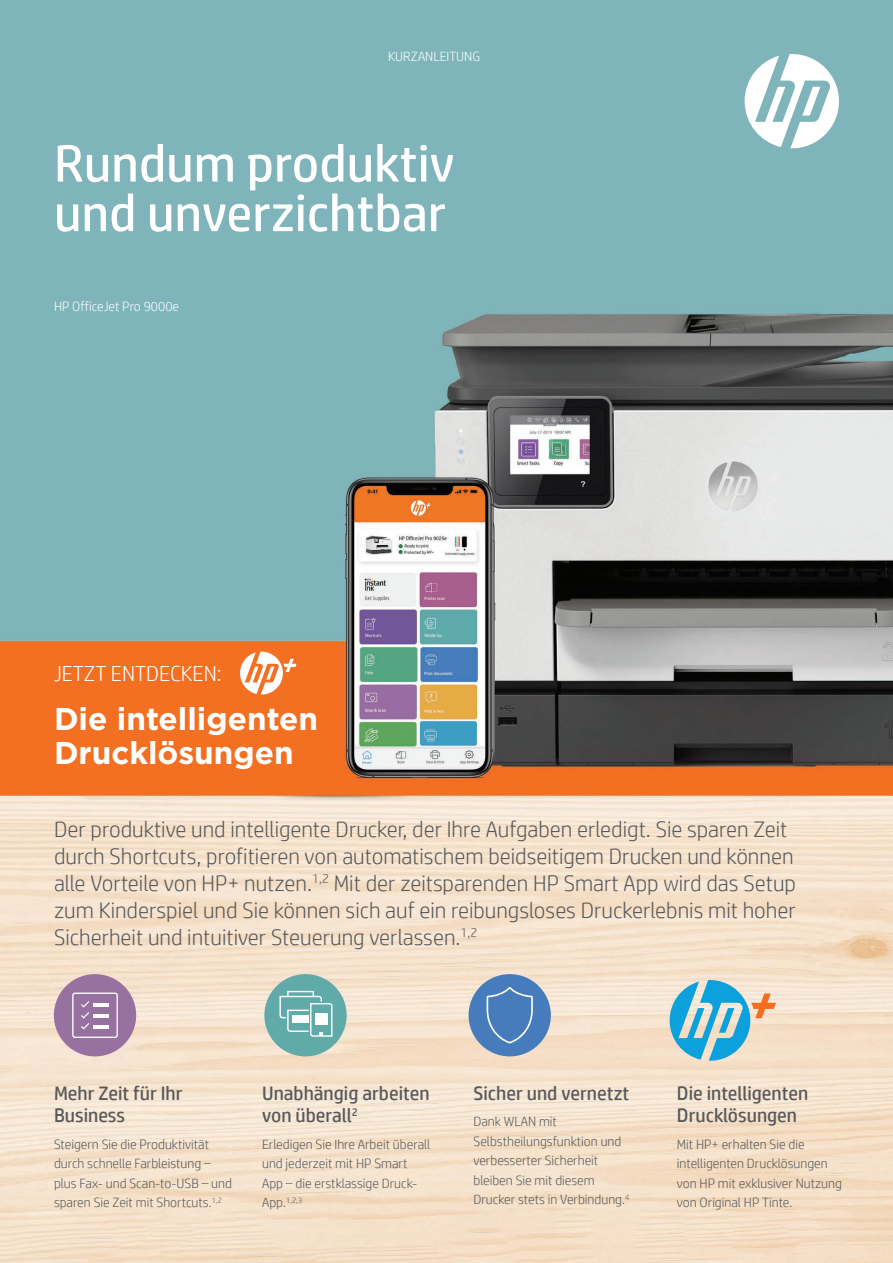
<style>
.page{position:relative;width:893px;height:1263px;background:#fff}
.page>*{position:absolute;margin:0;border:0;box-sizing:border-box;transform-origin:0 0}
.t1{font:52.5px/49.5px "HP Simplified";color:#fff}
.t2{font:700 31.5px/34.5px "Gotham";color:#fff}
.t3{font:300 22.5px/27px "HP Simplified";color:#57585a}
.t4{font:300 21.75px "HP Simplified";color:#fff}
.t5{font:19.5px/22.5px "HP Simplified";color:#57585a}
.t6{font:300 13.5px/19.5px "HP Simplified";color:#57585a}
.t7{font:300 13.5px "HP Simplified";color:#fff}
.t8{font:300 7.8px "HP Simplified";color:#57585a}
.s1{font-size:13.5px}
</style>
<div class="page">
<img style="left:0;top:0;width:893px;height:1263px">
<svg style="left:745px;top:54px;width:94px;height:94px"></svg>
<svg style="left:240px;top:652px;width:57px;height:42px"></svg>
<div style="left:264px;top:974px;width:83px;height:82px;background:#60aaaa;border-radius:50%"></div>
<svg style="left:279px;top:991px;width:53px;height:46px"></svg>
<hr style="left:292px;top:1015px;width:17px;height:3px;background:#fff">
<hr style="left:292px;top:1019px;width:17px;height:3px;background:#fff">
<svg style="left:670px;top:980px;width:106px;height:81px;background:#97c4ce"></svg>
<div style="left:469px;top:974px;width:82px;height:82px;background:#477cbc;border-radius:50%"></div>
<svg style="left:486px;top:987px;width:47px;height:57px"></svg>
<div style="left:54px;top:974px;width:82px;height:82px;background:#9771a0;border-radius:50%"></div>
<svg style="left:72px;top:992px;width:46px;height:46px"></svg>
<p class="t7" style="left:388px;top:47px;width:93px">KURZANLEITUNG</p>
<h1 class="t1" style="left:54px;top:138px;width:402px">Rundum produktiv und unverzichtbar</h1>
<p class="t7" style="left:54px;top:297px;width:127px">HP OfficeJet Pro 9000e</p>
<h3 class="t4" style="left:54px;top:659px;width:169px">JETZT ENTDECKEN:</h3>
<h2 class="t2" style="left:54px;top:701px;width:266px">Die intelligenten<br>Drucklösungen</h2>
<p class="t3" style="left:54px;top:815px;width:744px">Der produktive und intelligente Drucker, der Ihre Aufgaben erledigt. Sie sparen Zeit durch Shortcuts, profitieren von automatischem beidseitigem Drucken und können alle Vorteile von HP+ nutzen.<sup>1,2</sup> Mit der zeitsparenden HP Smart App wird das Setup zum Kinderspiel und Sie können sich auf ein reibungsloses Druckerlebnis mit hoher Sicherheit und intuitiver Steuerung verlassen.<sup>1,2</sup></p>
<h3 class="t5" style="left:54px;top:1082px;width:130px">Mehr Zeit für Ihr<br>Business</h3>
<p class="t6" style="left:54px;top:1134px;width:179px">Steigern Sie die Produktivität durch schnelle Farbleistung – plus Fax- und Scan-to-USB – und sparen Sie Zeit mit Shortcuts.<sup>1,2</sup></p>
<h3 class="t5" style="left:262px;top:1082px;width:169px">Unabhängig arbeiten von überall<sup>2</sup></h3>
<p class="t6" style="left:262px;top:1134px;width:170px">Erledigen Sie Ihre Arbeit überall und jederzeit mit HP Smart<br>App – die erstklassige Druck-</p>
<p class="t8" style="left:262px;top:1195px;width:42px"><span class="s1">App.</span>1,2,3</p>
<h3 class="t5" style="left:473px;top:1082px;width:157px">Sicher und vernetzt</h3>
<p class="t6" style="left:473px;top:1111px;width:157px">Dank WLAN mit<br>Selbstheilungsfunktion und verbesserter Sicherheit bleiben Sie mit diesem<br>Drucker stets in Verbindung.<sup>4</sup></p>
<h3 class="t5" style="left:677px;top:1082px;width:133px">Die intelligenten<br>Drucklösungen</h3>
<p class="t6" style="left:677px;top:1134px;width:167px">Mit HP+ erhalten Sie die intelligenten Drucklösungen von HP mit exklusiver Nutzung von Original HP Tinte.</p>
</div>
